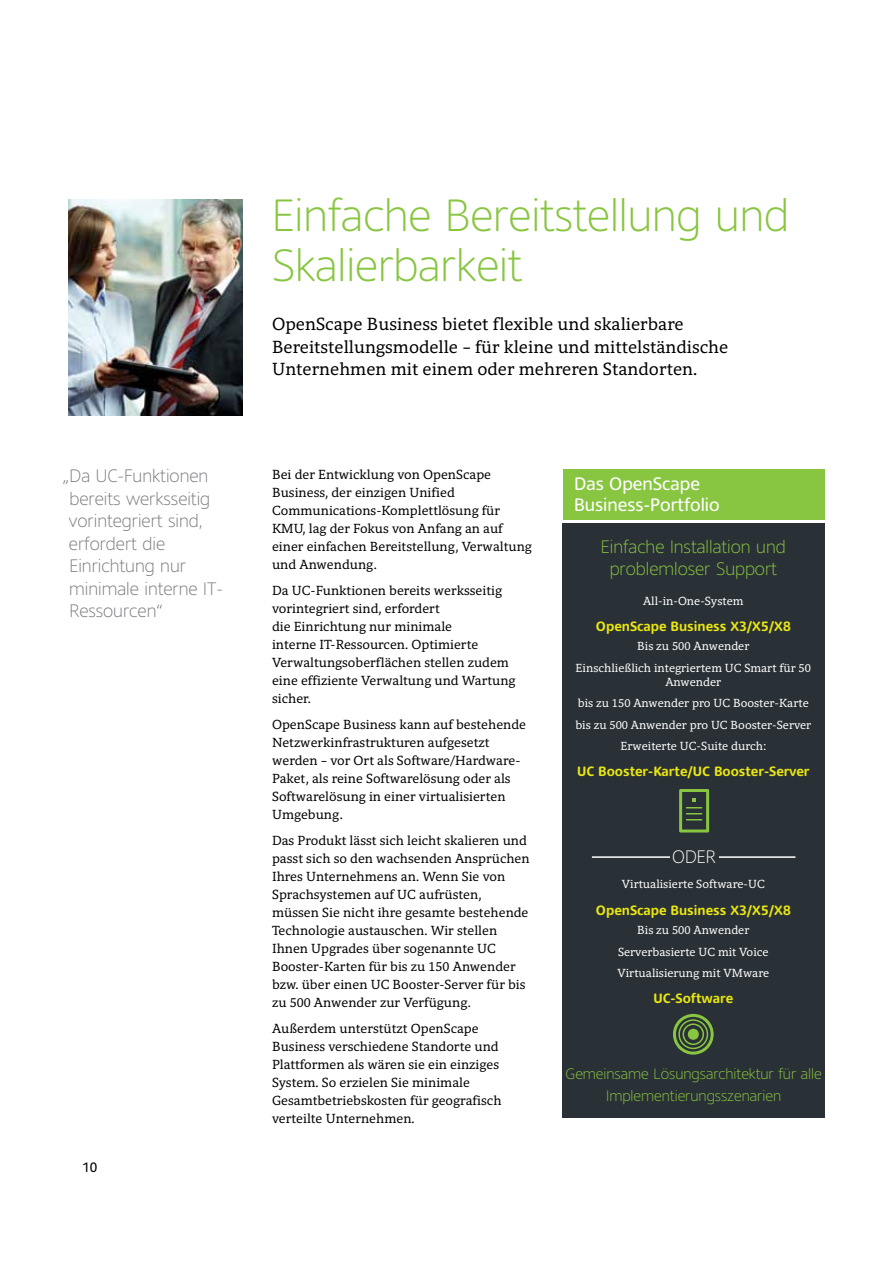
<style>
.page{position:relative;width:893px;height:1263px;background:#fff}
.page>*{position:absolute;margin:0;border:0;box-sizing:border-box;transform-origin:0 0}
.t1{font:300 45px/49.5px "Harmony Sans";color:#88c540}
.t2{font:18px/22.5px "Harmony Serif";color:#000}
.t3{font:300 18px/22.5px "Harmony Sans";color:#7c7b7f}
.t4{font:300 18px/22.5px "Harmony Sans";color:#88c540;text-align:center}
.t5{font:18px/21.6px "Harmony Sans";color:#fff}
.t6{font:300 18px "Harmony Sans";color:#fff}
.t7{font:300 15px/22.5px "Harmony Sans";color:#88c540;text-align:center}
.t8{font:13.5px/18px "Harmony Serif";color:#000}
.t9{font:700 13.5px "Harmony Sans";color:#e9e611}
.t10{font:13.5px "Harmony Sans";color:#000}
.t11{font:12px/21.6px "Harmony Serif";color:#fff;text-align:center}
</style>
<div class="page">
<img style="left:68px;top:199px;width:175px;height:216px">
<div style="left:562px;top:523px;width:262px;height:594px;background:#2a3136"></div>
<svg style="left:679px;top:789px;width:30px;height:43px"></svg>
<svg style="left:673px;top:1014px;width:41px;height:40px"></svg>
<hr style="left:592px;top:856px;width:203px;height:2px;background:#fff">
<div style="left:670px;top:851px;width:48px;height:21px;background:#2a3136"></div>
<div style="left:563px;top:469px;width:261px;height:51px;background:#88c540"></div>
<h2 class="t3" style="left:69px;top:464px;width:156px;text-indent:-6px">„Da UC-Funktionen bereits werksseitig vorintegriert sind, erfordert die<br>Einrichtung nur minimale interne IT-<br>Ressourcen“</h2>
<p class="t10" style="left:82px;top:1158px;width:17px">10</p>
<h1 class="t1" style="left:272px;top:190px;width:519px">Einfache Bereitstellung und<br>Skalierbarkeit</h1>
<h2 class="t2" style="left:272px;top:313px;width:458px">OpenScape Business bietet flexible und skalierbare<br>Bereitstellungsmodelle – für kleine und mittelständische<br>Unternehmen mit einem oder mehreren Standorten.</h2>
<p class="t8" style="left:272px;top:465px;width:261px">Bei der Entwicklung von OpenScape Business, der einzigen Unified Communications-Komplettlösung für KMU, lag der Fokus von Anfang an auf einer einfachen Bereitstellung, Verwaltung und Anwendung.</p>
<p class="t8" style="left:272px;top:581px;width:245px">Da UC-Funktionen bereits werksseitig vorintegriert sind, erfordert<br>die Einrichtung nur minimale<br>interne IT-Ressourcen. Optimierte<br>Verwaltungsoberflächen stellen zudem eine effiziente Verwaltung und Wartung sicher.</p>
<p class="t8" style="left:272px;top:715px;width:256px">OpenScape Business kann auf bestehende Netzwerkinfrastrukturen aufgesetzt werden – vor Ort als Software/Hardware-Paket, als reine Softwarelösung oder als Softwarelösung in einer virtualisierten Umgebung.</p>
<p class="t8" style="left:272px;top:831px;width:259px">Das Produkt lässt sich leicht skalieren und passt sich so den wachsenden Ansprüchen Ihres Unternehmens an. Wenn Sie von Sprachsystemen auf UC aufrüsten, müssen Sie nicht ihre gesamte bestehende Technologie austauschen. Wir stellen Ihnen Upgrades über sogenannte UC Booster-Karten für bis zu 150 Anwender bzw. über einen UC Booster-Server für bis zu 500 Anwender zur Verfügung.</p>
<p class="t8" style="left:272px;top:1019px;width:231px">Außerdem unterstützt OpenScape Business verschiedene Standorte und Plattformen als wären sie ein einziges System. So erzielen Sie minimale Gesamtbetriebskosten für geografisch verteilte Unternehmen.</p>
<h2 class="t5" style="left:574px;top:472px;width:147px">Das OpenScape<br>Business-Portfolio</h2>
<h2 class="t4" style="left:601px;top:535px;width:186px">Einfache Installation und problemloser Support</h2>
<p class="t11" style="left:643px;top:590px;width:102px">All-in-One-System</p>
<p class="t9" style="left:596px;top:618px;width:196px">OpenScape Business X3/X5/X8</p>
<p class="t11" style="left:576px;top:636px;width:237px">Bis zu 500 Anwender<br>Einschließlich integriertem UC Smart für 50</p>
<p class="t11" style="left:575px;top:671px;width:237px">Anwender<br>bis zu 150 Anwender pro UC Booster-Karte bis zu 500 Anwender pro UC Booster-Server<br>Erweiterte UC-Suite durch:</p>
<p class="t9" style="left:577px;top:763px;width:234px">UC Booster-Karte/UC Booster-Server</p>
<h2 class="t6" style="left:672px;top:846px;width:45px">ODER</h2>
<p class="t11" style="left:622px;top:874px;width:145px">Virtualisierte Software-UC</p>
<p class="t9" style="left:596px;top:901px;width:196px">OpenScape Business X3/X5/X8</p>
<p class="t11" style="left:617px;top:919px;width:153px">Bis zu 500 Anwender<br>Serverbasierte UC mit Voice<br>Virtualisierung mit VMware</p>
<p class="t9" style="left:653px;top:990px;width:81px">UC-Software</p>
<p class="t7" style="left:566px;top:1062px;width:258px">Gemeinsame Lösungsarchitektur für alle<br>Implementierungsszenarien</p>
</div>
